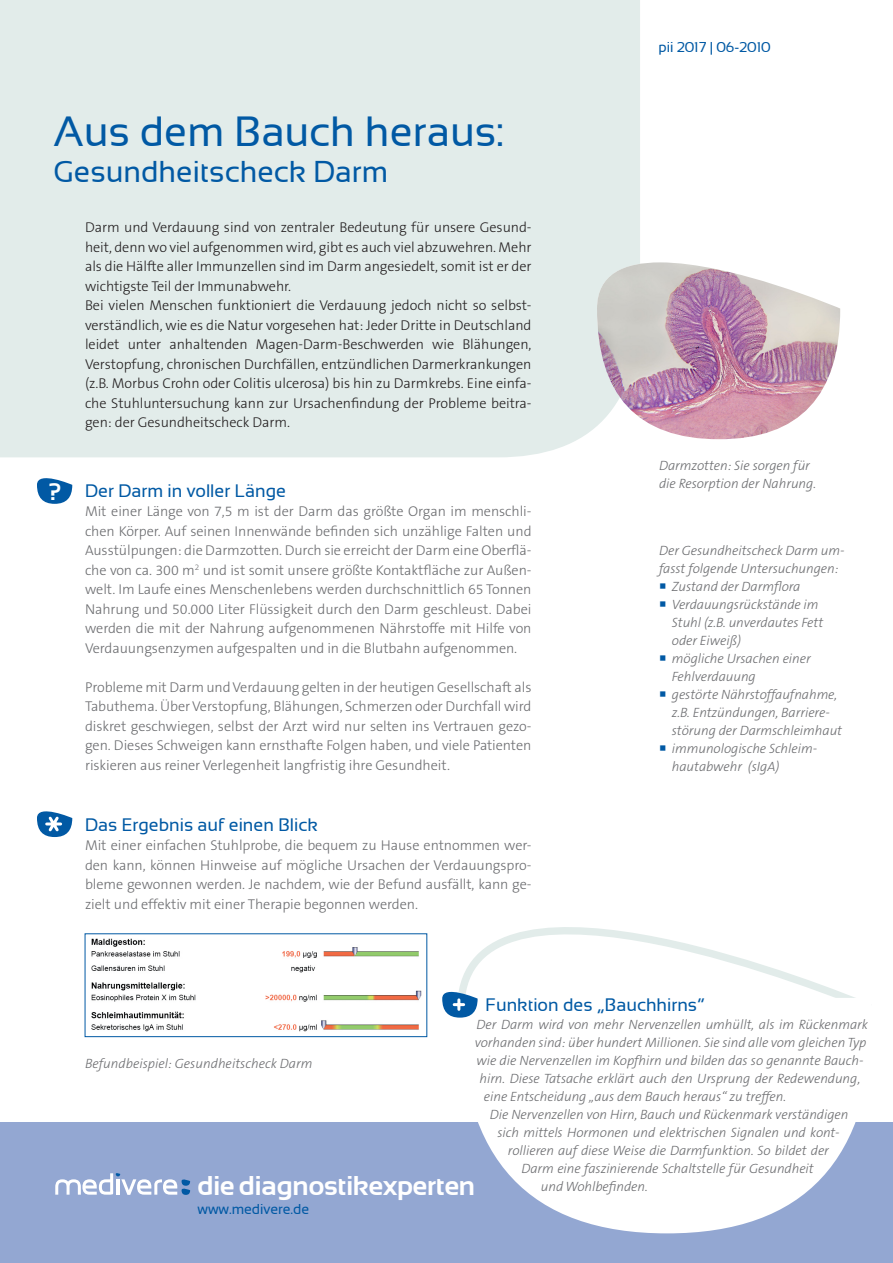
<style>
.page{position:relative;width:893px;height:1263px;background:#fff}
.page>*{position:absolute;margin:0;border:0;box-sizing:border-box;transform-origin:0 0}
.Head_1{font:42px "Sansation";color:#0159a4}
.Head_2{font:30px "Sansation";color:#0159a4}
.fliess_2{font:700 27px "Sansation";letter-spacing:-.005em;color:#fff}
.Praxisspruch{font:700 24px "Sansation";color:#fff}
.Head_3{font:18px "Sansation";color:#0159a4}
.fliess_head{font:18px "Sansation";color:#0159a4}
.fliess_head-2{font:300 14.25px/19.5px "The Sans B3";letter-spacing:-.005em;color:#6c6d70;text-align:justify}
.fliess_head-3{font:300 14.25px/19.5px "The Sans B3";letter-spacing:-.005em;color:#231f20;text-align:justify}
.Info_1{font:14.25px "Sansation";letter-spacing:-.005em;color:#0159a4}
.fliess_head-4{font:italic 300 13.5px/18px "The Sans B3";letter-spacing:-.005em;color:#6c6d70}
.fliess_4{font:italic 300 13.5px "The Sans B3";color:#6c6d70}
.s1{color:#0159a4}
</style>
<div class="page">
<img style="left:91px;top:938px;width:331px;height:94px">
<div style="left:85px;top:933px;width:342px;height:104px;border:1px solid #0159a4"></div>
<div style="left:0;top:1123px;width:893px;height:140px;background:#93a7d2"></div>
<svg style="left:460px;top:1017px;width:413px;height:216px"></svg>
<svg style="left:461px;top:927px;width:392px;height:70px"></svg>
<svg style="left:55px;top:1173px;width:135px;height:22px"></svg>
<svg style="left:442px;top:983px;width:36px;height:34px"></svg>
<div style="left:0;top:0;width:640px;height:457px;background:#e2ecea"></div>
<svg style="left:37px;top:811px;width:35px;height:26px"></svg>
<svg style="left:473px;top:997px;width:399px;height:230px"></svg>
<div style="left:597px;top:205px;width:43px;height:57px;background:#e2ecea"></div>
<img style="left:597px;top:262px;width:243px;height:177px">
<svg style="left:37px;top:478px;width:35px;height:26px"></svg>
<p class="Head_1" style="left:53px;top:108px;width:452px">Aus dem Bauch heraus:</p>
<p class="Head_2" style="left:53px;top:155px;width:336px">Gesundheitscheck Darm</p>
<p class="fliess_head-3" style="left:85px;top:218px;width:448px">Darm und Verdauung sind von zentraler Bedeutung für unsere Gesund&shy;heit, denn wo viel aufgenommen wird, gibt es auch viel abzuwehren. Mehr als die Hälfte aller Immunzellen sind im Darm angesiedelt, somit ist er der wichtigste Teil der Immunabwehr.</p>
<p class="fliess_head-3" style="left:85px;top:296px;width:448px">Bei vielen Menschen funktioniert die Verdauung jedoch nicht so selbst&shy;verständlich, wie es die Natur vorgesehen hat: Jeder Dritte in Deutschland leidet unter anhaltenden Magen-Darm-Beschwerden wie Blähungen, Verstopfung, chronischen Durchfällen, entzündlichen Darmerkrankungen (z.B. Morbus Crohn oder Colitis ulcerosa) bis hin zu Darmkrebs. Eine einfa&shy;che Stuhluntersuchung kann zur Ursachenfindung der Probleme beitra&shy;gen: der Gesundheitscheck Darm.</p>
<p class="Praxisspruch" style="left:48px;top:478px;width:15px">?</p>
<p class="Head_3" style="left:85px;top:481px;width:203px">Der Darm in voller Länge</p>
<p class="fliess_head-2" style="left:85px;top:502px;width:448px">Mit einer Länge von 7,5 m ist der Darm das größte Organ im menschli&shy;chen Körper. Auf seinen Innenwände befinden sich unzählige Falten und Ausstülpungen: die Darmzotten. Durch sie erreicht der Darm eine Oberflä&shy;che von ca. 300 m<sup>2</sup> und ist somit unsere größte Kontaktfläche zur Außen&shy;welt. Im Laufe eines Menschenlebens werden durchschnittlich 65 Tonnen Nahrung und 50.000 Liter Flüssigkeit durch den Darm geschleust. Dabei werden die mit der Nahrung aufgenommenen Nährstoffe mit Hilfe von Verdauungsenzymen aufgespalten und in die Blutbahn aufgenommen.</p>
<p class="fliess_head-2" style="left:85px;top:678px;width:448px">Probleme mit Darm und Verdauung gelten in der heutigen Gesellschaft als Tabuthema. Über Verstopfung, Blähungen, Schmerzen oder Durchfall wird diskret geschwiegen, selbst der Arzt wird nur selten ins Vertrauen gezo&shy;gen. Dieses Schweigen kann ernsthafte Folgen haben, und viele Patienten riskieren aus reiner Verlegenheit langfristig ihre Gesundheit.</p>
<p class="fliess_head" style="left:85px;top:814px;width:234px">Das Ergebnis auf einen Blick</p>
<p class="fliess_head-2" style="left:85px;top:836px;width:448px">Mit einer einfachen Stuhlprobe, die bequem zu Hause entnommen wer&shy;den kann, können Hinweise auf mögliche Ursachen der Verdauungspro&shy;bleme gewonnen werden. Je nachdem, wie der Befund ausfällt, kann ge&shy;zielt und effektiv mit einer Therapie begonnen werden.</p>
<p class="Info_1" style="left:659px;top:39px;width:114px">pii 2017 | 06-2010</p>
<p class="fliess_head-4" style="left:659px;top:457px;width:159px">Darmzotten: Sie sorgen für die Resorption der Nahrung.</p>
<p class="fliess_head-4" style="left:659px;top:541px;width:187px">Der Gesundheitscheck Darm um&shy;fasst folgende Untersuchungen:</p>
<p class="fliess_head-4" style="left:659px;top:577px;width:143px"><span class="s1">○</span> Zustand der Darmflora</p>
<p class="fliess_head-4" style="left:672px;top:595px;width:153px;text-indent:-13px"><span class="s1">○</span> Verdauungsrückstände im<br>Stuhl (z.B. unverdautes Fett oder Eiweiß)</p>
<p class="fliess_head-4" style="left:672px;top:649px;width:140px;text-indent:-13px"><span class="s1">○</span> mögliche Ursachen einer<br>Fehlverdauung</p>
<p class="fliess_head-4" style="left:659px;top:685px;width:180px"><span class="s1">○</span> gestörte Nährstoffaufnahme,</p>
<p class="fliess_head-4" style="left:672px;top:703px;width:172px">z.B. Entzündungen, Barriere&shy;störung der Darmschleimhaut</p>
<p class="fliess_head-4" style="left:672px;top:739px;width:147px;text-indent:-13px"><span class="s1">○</span> immunologische Schleim&shy;hautabwehr (sIgA)</p>
<p class="Head_3" style="left:485px;top:995px;width:221px">Funktion des „Bauchhirns“</p>
<p class="fliess_head-4" style="left:476px;top:1016px;width:393px">Der Darm wird von mehr Nervenzellen umhüllt, als im Rückenmark</p>
<p class="fliess_head-4" style="left:475px;top:1034px;width:393px">vorhanden sind: über hundert Millionen. Sie sind alle vom gleichen Typ</p>
<p class="fliess_head-4" style="left:476px;top:1052px;width:388px">wie die Nervenzellen im Kopfhirn und bilden das so genannte Bauch-</p>
<p class="fliess_head-4" style="left:479px;top:1070px;width:382px">hirn. Diese Tatsache erklärt auch den Ursprung der Redewendung,</p>
<p class="fliess_head-4" style="left:484px;top:1088px;width:304px">eine Entscheidung „aus dem Bauch heraus“ zu treffen.</p>
<p class="fliess_head-4" style="left:490px;top:1106px;width:360px">Die Nervenzellen von Hirn, Bauch und Rückenmark verständigen</p>
<p class="fliess_head-4" style="left:497px;top:1124px;width:343px">sich mittels Hormonen und elektrischen Signalen und kont-</p>
<p class="fliess_head-4" style="left:508px;top:1142px;width:322px">rollieren auf diese Weise die Darmfunktion. So bildet der</p>
<p class="fliess_head-4" style="left:521px;top:1160px;width:294px">Darm eine faszinierende Schaltstelle für Gesundheit</p>
<p class="fliess_head-4" style="left:541px;top:1178px;width:108px">und Wohlbefinden.</p>
<p class="fliess_4" style="left:85px;top:1056px;width:229px">Befundbeispiel: Gesundheitscheck Darm</p>
<p class="fliess_2" style="left:198px;top:1170px;width:279px">die diagnostikexperten</p>
<p class="Info_1" style="left:198px;top:1201px;width:113px">www.medivere.de</p>
</div>
